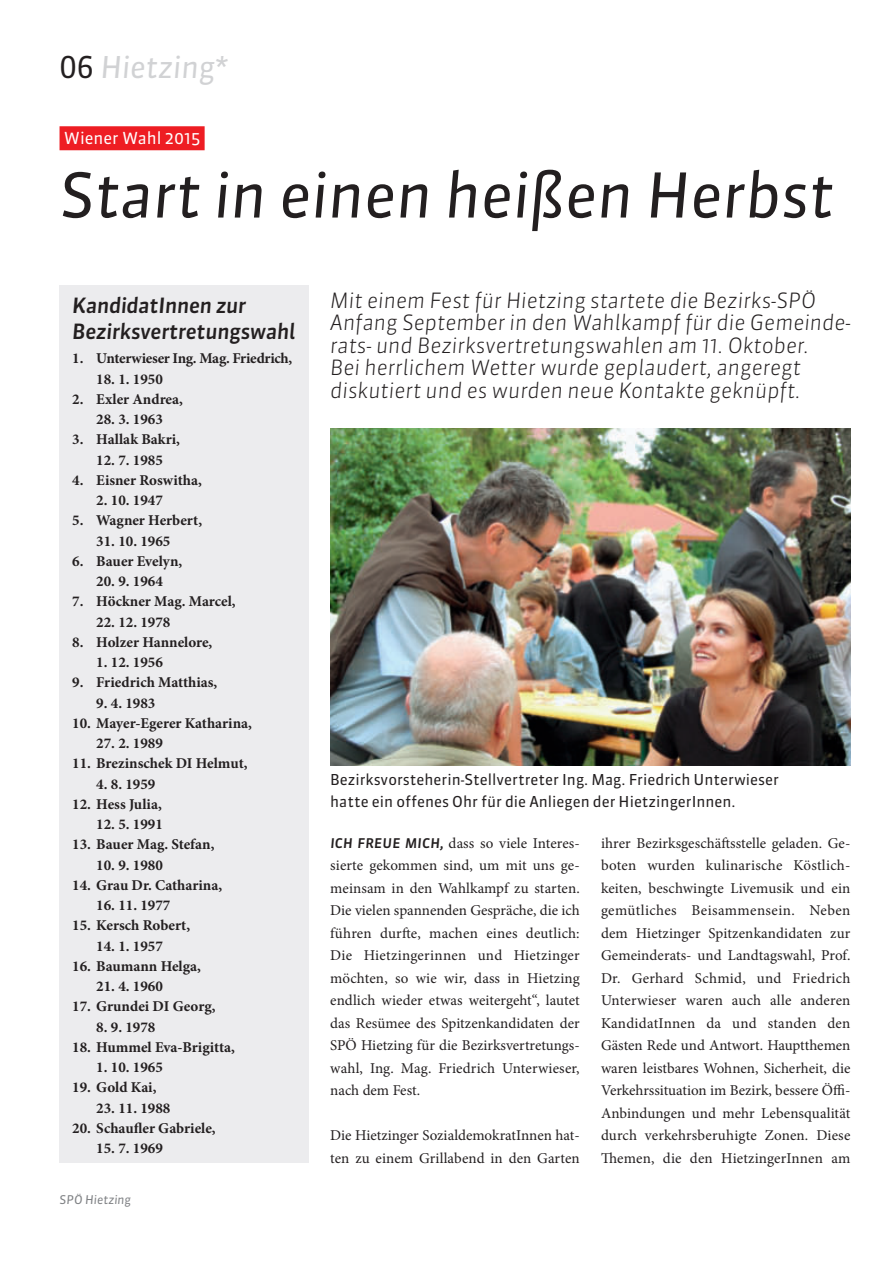
<style>
.page{position:relative;width:893px;height:1263px;background:#fff}
.page>*{position:absolute;margin:0;border:0;box-sizing:border-box;transform-origin:0 0}
.t1{font:italic 61.5px "Sanuk Pro";color:#231f20}
.t2{font:italic 30px "Sanuk Pro";color:#d1d2d4}
.t3{font:italic 300 21px/22.5px "Sanuk Pro";color:#231f20}
.t4{font:italic 500 21px/26.2px "Sanuk Pro";letter-spacing:-.01em;color:#231f20}
.t5{font:16.5px "Sanuk Pro";color:#fff}
.t6{font:15px/22.5px "Minion Pro";letter-spacing:.005em;color:#231f20}
.t7{font:700 15px "Minion Pro";color:#231f20}
.t8{font:15px/22.5px "Sanuk Pro";color:#231f20}
.t9{font:700 15px "Minion Pro";letter-spacing:-.02em;color:#231f20}
.t10{font:italic 12px "Sanuk Pro";color:#808285}
.s1{font-style:normal;color:#231f20}
.s2{font-family:"Sanuk Pro";font-weight:500;font-style:italic;font-size:13.35px}
</style>
<div class="page">
<div style="left:60px;top:126px;width:145px;height:24px;background:#ee1d23"></div>
<img style="left:330px;top:428px;width:520px;height:337px">
<div style="left:60px;top:285px;width:249px;height:878px;background:#ececee"></div>
<div style="left:322px;top:763px;width:466px;height:57px;background:#fff"></div>
<p class="t2" style="left:60px;top:47px;width:170px"><span class="s1">06</span> Hietzing*</p>
<p class="t5" style="left:64px;top:127px;width:138px">Wiener Wahl 2015</p>
<p class="t1" style="left:60px;top:152px;width:776px">Start in einen heißen Herbst</p>
<p class="t4" style="left:72px;top:292px;width:225px">KandidatInnen zur<br>Bezirksvertretungswahl</p>
<p class="t9" style="left:72px;top:348px;width:222px">1. Unterwieser Ing. Mag. Friedrich,</p>
<p class="t7" style="left:96px;top:368px;width:68px">18. 1. 1950</p>
<p class="t7" style="left:72px;top:388px;width:112px">2. Exler Andrea,</p>
<p class="t7" style="left:96px;top:409px;width:68px">28. 3. 1963</p>
<p class="t7" style="left:72px;top:429px;width:109px">3. Hallak Bakri,</p>
<p class="t7" style="left:96px;top:449px;width:68px">12. 7. 1985</p>
<p class="t7" style="left:72px;top:469px;width:131px">4. Eisner Roswitha,</p>
<p class="t7" style="left:96px;top:490px;width:68px">2. 10. 1947</p>
<p class="t7" style="left:72px;top:510px;width:131px">5. Wagner Herbert,</p>
<p class="t7" style="left:96px;top:530px;width:76px">31. 10. 1965</p>
<p class="t7" style="left:72px;top:550px;width:112px">6. Bauer Evelyn,</p>
<p class="t7" style="left:96px;top:571px;width:68px">20. 9. 1964</p>
<p class="t7" style="left:72px;top:591px;width:165px">7. Höckner Mag. Marcel,</p>
<p class="t7" style="left:96px;top:611px;width:76px">22. 12. 1978</p>
<p class="t7" style="left:72px;top:631px;width:142px">8. Holzer Hannelore,</p>
<p class="t7" style="left:96px;top:652px;width:68px">1. 12. 1956</p>
<p class="t7" style="left:72px;top:672px;width:147px">9. Friedrich Matthias,</p>
<p class="t7" style="left:96px;top:692px;width:61px">9. 4. 1983</p>
<p class="t7" style="left:72px;top:712px;width:181px">10. Mayer-Egerer Katharina,</p>
<p class="t7" style="left:96px;top:733px;width:68px">27. 2. 1989</p>
<p class="t7" style="left:72px;top:753px;width:177px">11. Brezinschek DI Helmut,</p>
<p class="t7" style="left:96px;top:773px;width:61px">4. 8. 1959</p>
<p class="t7" style="left:72px;top:793px;width:91px">12. Hess Julia,</p>
<p class="t7" style="left:96px;top:814px;width:68px">12. 5. 1991</p>
<p class="t7" style="left:72px;top:834px;width:144px">13. Bauer Mag. Stefan,</p>
<p class="t7" style="left:96px;top:854px;width:68px">10. 9. 1980</p>
<p class="t7" style="left:72px;top:874px;width:151px">14. Grau Dr. Catharina,</p>
<p class="t7" style="left:96px;top:895px;width:76px">16. 11. 1977</p>
<p class="t7" style="left:72px;top:915px;width:119px">15. Kersch Robert,</p>
<p class="t7" style="left:96px;top:935px;width:68px">14. 1. 1957</p>
<p class="t7" style="left:72px;top:955px;width:130px">16. Baumann Helga,</p>
<p class="t7" style="left:96px;top:976px;width:68px">21. 4. 1960</p>
<p class="t7" style="left:72px;top:996px;width:145px">17. Grundei DI Georg,</p>
<p class="t7" style="left:96px;top:1016px;width:61px">8. 9. 1978</p>
<p class="t7" style="left:72px;top:1036px;width:164px">18. Hummel Eva-Brigitta,</p>
<p class="t7" style="left:96px;top:1057px;width:68px">1. 10. 1965</p>
<p class="t7" style="left:72px;top:1077px;width:86px">19. Gold Kai,</p>
<p class="t7" style="left:96px;top:1097px;width:76px">23. 11. 1988</p>
<p class="t7" style="left:72px;top:1117px;width:145px">20. Schaufler Gabriele,</p>
<p class="t7" style="left:96px;top:1138px;width:68px">15. 7. 1969</p>
<p class="t10" style="left:60px;top:1191px;width:73px">SPÖ Hietzing</p>
<p class="t3" style="left:330px;top:288px;width:521px">Mit einem Fest für Hietzing startete die Bezirks-SPÖ Anfang September in den Wahlkampf für die Gemeinde&shy;rats- und Bezirksvertretungswahlen am 11. Oktober.<br>Bei herrlichem Wetter wurde geplaudert, angeregt diskutiert und es wurden neue Kontakte geknüpft.</p>
<p class="t8" style="left:330px;top:768px;width:450px">Bezirksvorsteherin-Stellvertreter Ing. Mag. Friedrich Unterwieser hatte ein offenes Ohr für die Anliegen der HietzingerInnen.</p>
<p class="t6" style="left:330px;top:832px;width:251px;text-align:justify"><span class="s2">ICH FREUE MICH,</span> dass so viele Interes&shy;sierte gekommen sind, um mit uns ge&shy;meinsam in den Wahlkampf zu starten.<br>Die vielen spannenden Gespräche, die ich führen durfte, machen eines deutlich:<br>Die Hietzingerinnen und Hietzinger möchten, so wie wir, dass in Hietzing endlich wieder etwas weitergeht“, lautet das Resümee des Spitzenkandidaten der SPÖ Hietzing für die Bezirksvertretungs&shy;wahl, Ing. Mag. Friedrich Unterwieser, nach dem Fest.</p>
<p class="t6" style="left:330px;top:1124px;width:251px">Die Hietzinger SozialdemokratInnen hat&shy;ten zu einem Grillabend in den Garten</p>
<p class="t6" style="left:601px;top:832px;width:251px">ihrer Bezirksgeschäftsstelle geladen. Ge&shy;boten wurden kulinarische Köstlich&shy;keiten, beschwingte Livemusik und ein gemütliches Beisammensein. Neben dem Hietzinger Spitzenkandidaten zur Gemeinderats- und Landtagswahl, Prof.<br>Dr. Gerhard Schmid, und Friedrich Unterwieser waren auch alle anderen KandidatInnen da und standen den Gästen Rede und Antwort. Hauptthemen waren leistbares Wohnen, Sicherheit, die Verkehrssituation im Bezirk, bessere Öffi-Anbindungen und mehr Lebensqualität durch verkehrsberuhigte Zonen. Diese Themen, die den HietzingerInnen am</p>
</div>
